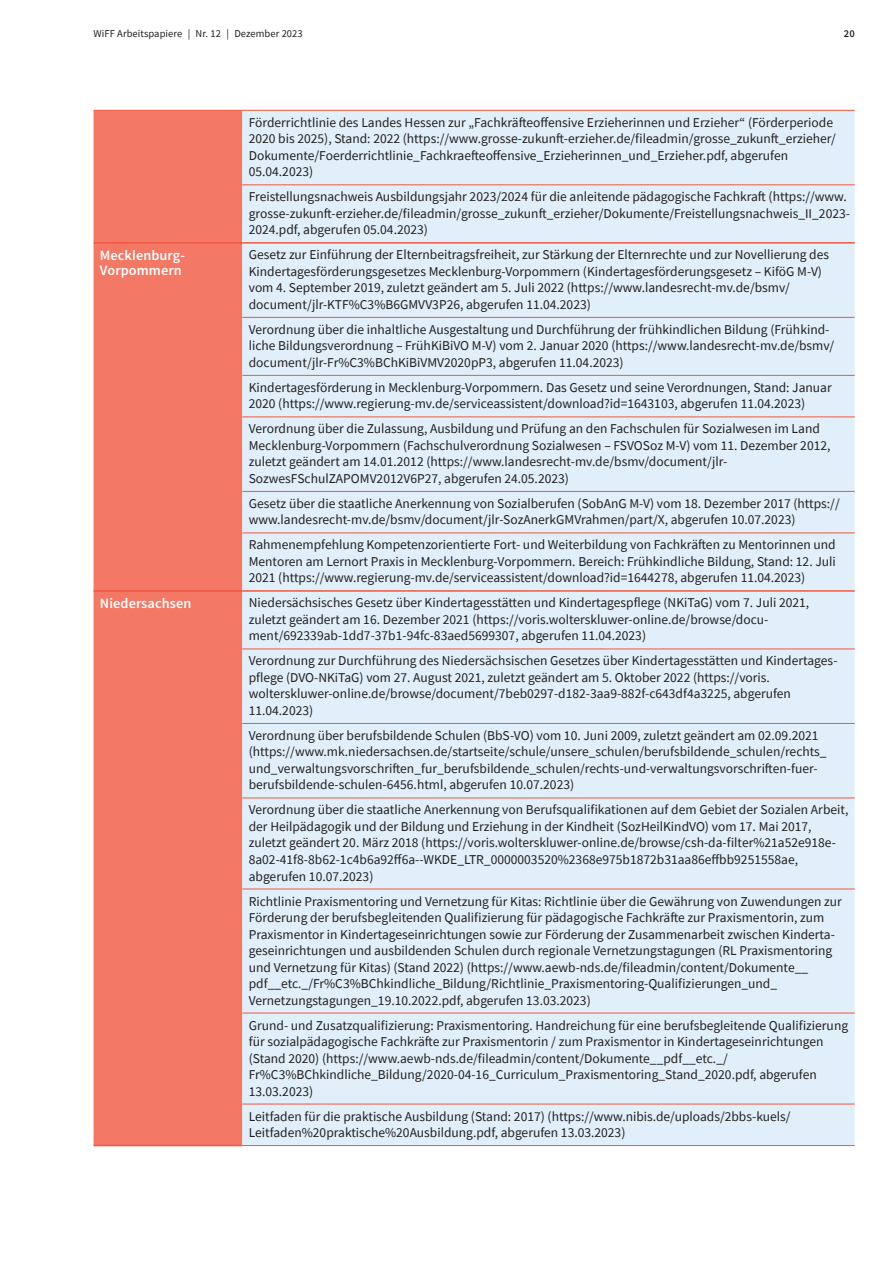
<style>
.page{position:relative;width:893px;height:1263px;background:#fff}
.page>*{position:absolute;margin:0;border:0;box-sizing:border-box;transform-origin:0 0}
._07_Tab_Ue_gross{font:600 14.25px/15px "Source Sans Pro";letter-spacing:.005em;color:#fff}
._07_Tab_FT_gross{font:13.5px/16.5px "Source Sans Pro";color:#231f20}
.t1{font:10.5px "Source Sans Pro";letter-spacing:.005em;color:#231f20}
.t2{font:600 10.5px "Source Sans Pro";color:#231f20}
</style>
<div class="page">
<div style="left:94px;top:111px;width:148px;height:1034px;background:#f37865"></div>
<div style="left:242px;top:111px;width:613px;height:1034px;background:#e0eff9"></div>
<hr style="left:94px;top:110px;width:148px;height:1px;background:#f0573f">
<hr style="left:94px;top:242px;width:148px;height:2px;background:#f0573f">
<hr style="left:94px;top:590px;width:148px;height:2px;background:#f0573f">
<hr style="left:94px;top:1145px;width:148px;height:1px;background:#f0573f">
<hr style="left:242px;top:110px;width:613px;height:1px;background:#f0573f">
<hr style="left:242px;top:184px;width:613px;height:1px;background:#f0573f">
<hr style="left:242px;top:317px;width:613px;height:1px;background:#f0573f">
<hr style="left:242px;top:375px;width:613px;height:1px;background:#f0573f">
<hr style="left:242px;top:416px;width:613px;height:1px;background:#f0573f">
<hr style="left:242px;top:491px;width:613px;height:1px;background:#f0573f">
<hr style="left:242px;top:532px;width:613px;height:1px;background:#f0573f">
<hr style="left:242px;top:648px;width:613px;height:1px;background:#f0573f">
<hr style="left:242px;top:723px;width:613px;height:1px;background:#f0573f">
<hr style="left:242px;top:798px;width:613px;height:1px;background:#f0573f">
<hr style="left:242px;top:889px;width:613px;height:1px;background:#f0573f">
<hr style="left:242px;top:1013px;width:613px;height:1px;background:#f0573f">
<hr style="left:242px;top:1104px;width:613px;height:1px;background:#f0573f">
<hr style="left:242px;top:242px;width:613px;height:2px;background:#f0573f">
<hr style="left:242px;top:590px;width:613px;height:2px;background:#f0573f">
<hr style="left:242px;top:1145px;width:613px;height:1px;background:#f0573f">
<p class="t1" style="left:94px;top:27px;width:211px">WiFF Arbeitspapiere | Nr. 12 | Dezember 2023</p>
<p class="t2" style="left:844px;top:27px;width:12px">20</p>
<p class="_07_Tab_FT_gross" style="left:249px;top:114px;width:589px">Förderrichtlinie des Landes Hessen zur „Fachkräfteoffensive Erzieherinnen und Erzieher“ (Förderperiode 2020 bis 2025), Stand: 2022 (https://www.grosse-zukunft-erzieher.de/fileadmin/grosse_zukunft_erzieher/ Dokumente/Foerderrichtlinie_Fachkraefteoffensive_Erzieherinnen_und_Erzieher.pdf, abgerufen 05.04.2023)</p>
<p class="_07_Tab_FT_gross" style="left:249px;top:189px;width:602px">Freistellungsnachweis Ausbildungsjahr 2023/2024 für die anleitende pädagogische Fachkraft (https://www. grosse-zukunft-erzieher.de/fileadmin/grosse_zukunft_erzieher/Dokumente/Freistellungsnachweis_II_2023-<br>2024.pdf, abgerufen 05.04.2023)</p>
<p class="_07_Tab_Ue_gross" style="left:100px;top:248px;width:87px">Mecklenburg-<br>Vorpommern</p>
<p class="_07_Tab_FT_gross" style="left:249px;top:247px;width:582px">Gesetz zur Einführung der Elternbeitragsfreiheit, zur Stärkung der Elternrechte und zur Novellierung des Kindertagesförderungsgesetzes Mecklenburg-Vorpommern (Kindertagesförderungsgesetz – KiföG M-V) vom 4. September 2019, zuletzt geändert am 5. Juli 2022 (https://www.landesrecht-mv.de/bsmv/ document/jlr-KTF%C3%B6GMVV3P26, abgerufen 11.04.2023)</p>
<p class="_07_Tab_FT_gross" style="left:249px;top:321px;width:587px">Verordnung über die inhaltliche Ausgestaltung und Durchführung der frühkindlichen Bildung (Frühkind&shy;liche Bildungsverordnung – FrühKiBiVO M-V) vom 2. Januar 2020 (https://www.landesrecht-mv.de/bsmv/ document/jlr-Fr%C3%BChKiBiVMV2020pP3, abgerufen 11.04.2023)</p>
<p class="_07_Tab_FT_gross" style="left:249px;top:379px;width:584px">Kindertagesförderung in Mecklenburg-Vorpommern. Das Gesetz und seine Verordnungen, Stand: Januar<br>2020 (https://www.regierung-mv.de/serviceassistent/download?id=1643103, abgerufen 11.04.2023)</p>
<p class="_07_Tab_FT_gross" style="left:249px;top:421px;width:583px">Verordnung über die Zulassung, Ausbildung und Prüfung an den Fachschulen für Sozialwesen im Land Mecklenburg-Vorpommern (Fachschulverordnung Sozialwesen – FSVOSoz M-V) vom 11. Dezember 2012, zuletzt geändert am 14.01.2012 (https://www.landesrecht-mv.de/bsmv/document/jlr-- SozwesFSchulZAPOMV2012V6P27, abgerufen 24.05.2023)</p>
<p class="_07_Tab_FT_gross" style="left:249px;top:495px;width:592px">Gesetz über die staatliche Anerkennung von Sozialberufen (SobAnG M-V) vom 18. Dezember 2017 (https:// www.landesrecht-mv.de/bsmv/document/jlr-SozAnerkGMVrahmen/part/X, abgerufen 10.07.2023)</p>
<p class="_07_Tab_FT_gross" style="left:249px;top:537px;width:589px;text-align:justify">Rahmenempfehlung Kompetenzorientierte Fort- und Weiterbildung von Fachkräften zu Mentorinnen und Mentoren am Lernort Praxis in Mecklenburg-Vorpommern. Bereich: Frühkindliche Bildung, Stand: 12. Juli 2021 (https://www.regierung-mv.de/serviceassistent/download?id=1644278, abgerufen 11.04.2023)</p>
<p class="_07_Tab_Ue_gross" style="left:100px;top:596px;width:93px">Niedersachsen</p>
<p class="_07_Tab_FT_gross" style="left:249px;top:595px;width:562px">Niedersächsisches Gesetz über Kindertagesstätten und Kindertagespflege (NKiTaG) vom 7. Juli 2021, zuletzt geändert am 16. Dezember 2021 (https://voris.wolterskluwer-online.de/browse/docu&shy;ment/692339ab-1dd7-37b1-94fc-83aed5699307, abgerufen 11.04.2023)</p>
<p class="_07_Tab_FT_gross" style="left:249px;top:653px;width:590px">Verordnung zur Durchführung des Niedersächsischen Gesetzes über Kindertagesstätten und Kindertages&shy;pflege (DVO-NKiTaG) vom 27. August 2021, zuletzt geändert am 5. Oktober 2022 (https://voris. wolterskluwer-online.de/browse/document/7beb0297-d182-3aa9-882f-c643df4a3225, abgerufen 11.04.2023)</p>
<p class="_07_Tab_FT_gross" style="left:249px;top:727px;width:579px">Verordnung über berufsbildende Schulen (BbS-VO) vom 10. Juni 2009, zuletzt geändert am 02.09.2021 (https://www.mk.niedersachsen.de/startseite/schule/unsere_schulen/berufsbildende_schulen/rechts_ und_verwaltungsvorschriften_fur_berufsbildende_schulen/rechts-und-verwaltungsvorschriften-fuer&shy;berufsbildende-schulen-6456.html, abgerufen 10.07.2023)</p>
<p class="_07_Tab_FT_gross" style="left:249px;top:802px;width:601px">Verordnung über die staatliche Anerkennung von Berufsqualifikationen auf dem Gebiet der Sozialen Arbeit, der Heilpädagogik und der Bildung und Erziehung in der Kindheit (SozHeilKindVO) vom 17. Mai 2017, zuletzt geändert 20. März 2018 (https://voris.wolterskluwer-online.de/browse/csh-da--filter%21a52e918e-8a02-41f8-8b62-1c4b6a92ff6a--WKDE_LTR_0000003520%2368e975b1872b31aa86effbb9251558ae, abgerufen 10.07.2023)</p>
<p class="_07_Tab_FT_gross" style="left:249px;top:893px;width:595px">Richtlinie Praxismentoring und Vernetzung für Kitas: Richtlinie über die Gewährung von Zuwendungen zur Förderung der berufsbegleitenden Qualifizierung für pädagogische Fachkräfte zur Praxismentorin, zum Praxismentor in Kindertageseinrichtungen sowie zur Förderung der Zusammenarbeit zwischen Kinderta&shy;geseinrichtungen und ausbildenden Schulen durch regionale Vernetzungstagungen (RL Praxismentoring und Vernetzung für Kitas) (Stand 2022) (https://www.aewb-nds.de/fileadmin/content/Dokumente__ pdf__etc._/Fr%C3%BChkindliche_Bildung/Richtlinie_Praxismentoring-Qualifizierungen_und_ Vernetzungstagungen_19.10.2022.pdf, abgerufen 13.03.2023)</p>
<p class="_07_Tab_FT_gross" style="left:249px;top:1017px;width:601px">Grund- und Zusatzqualifizierung: Praxismentoring. Handreichung für eine berufsbegleitende Qualifizierung für sozialpädagogische Fachkräfte zur Praxismentorin / zum Praxismentor in Kindertageseinrichtungen (Stand 2020) (https://www.aewb-nds.de/fileadmin/content/Dokumente__pdf__etc._/ Fr%C3%BChkindliche_Bildung/2020-04-16_Curriculum_Praxismentoring_Stand_2020.pdf, abgerufen 13.03.2023)</p>
<p class="_07_Tab_FT_gross" style="left:249px;top:1108px;width:543px">Leitfaden für die praktische Ausbildung (Stand: 2017) (https://www.nibis.de/uploads/2bbs-kuels/<br>Leitfaden%20praktische%20Ausbildung.pdf, abgerufen 13.03.2023)</p>
</div>
